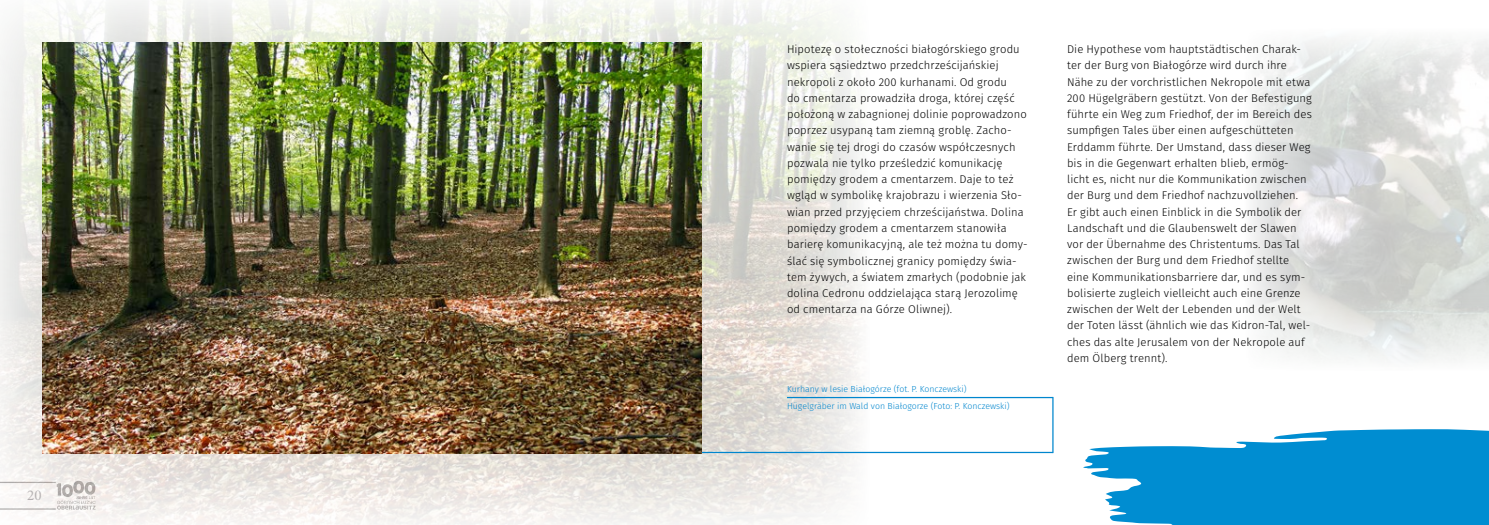
<style>
.page{position:relative;width:1489px;height:525px;background:#fff}
.page>*{position:absolute;margin:0;border:0;box-sizing:border-box;transform-origin:0 0}
.t1{font:15px "Minion Pro";color:#b9b8bb}
.t2{font:300 11.25px/16.2px "Fira Sans";letter-spacing:.005em;color:#000}
.t3{font:300 8.75px/17.1px "Fira Sans";color:#0086ce}
</style>
<div class="page">
<img style="left:1252px;top:39px;width:236px;height:323px">
<img style="left:0;top:0;width:870px;height:524px">
<img style="left:43px;top:43px;width:659px;height:410px">
<hr style="left:702px;top:451px;width:350px;height:2px;background:#0086ce">
<hr style="left:1052px;top:396px;width:1px;height:57px;background:#0086ce">
<hr style="left:787px;top:396px;width:265px;height:2px;background:#0086ce">
<svg style="left:1083px;top:429px;width:405px;height:95px;fill:#008dd1"></svg>
<h1 class="t1" style="left:27px;top:485px;width:16px">20</h1>
<p class="t2" style="left:787px;top:41px;width:242px">Hipotezę o stołeczności białogórskiego grodu wspiera sąsiedztwo przedchrześcijańskiej nekropoli z około 200 kurhanami. Od grodu<br>do cmentarza prowadziła droga, której część położoną w zabagnionej dolinie poprowadzono poprzez usypaną tam ziemną groblę. Zacho&shy;wanie się tej drogi do czasów współczesnych pozwala nie tylko prześledzić komunikację pomiędzy grodem a cmentarzem. Daje to też wgląd w symbolikę krajobrazu i wierzenia Sło&shy;wian przed przyjęciem chrześcijaństwa. Dolina pomiędzy grodem a cmentarzem stanowiła barierę komunikacyjną, ale też można tu domy&shy;ślać się symbolicznej granicy pomiędzy świa&shy;tem żywych, a światem zmarłych (podobnie jak dolina Cedronu oddzielająca starą Jerozolimę od cmentarza na Górze Oliwnej).</p>
<p class="t2" style="left:1067px;top:41px;width:246px">Die Hypothese vom hauptstädtischen Charak&shy;ter der Burg von Białogórze wird durch ihre Nähe zu der vorchristlichen Nekropole mit etwa 200 Hügelgräbern gestützt. Von der Befestigung führte ein Weg zum Friedhof, der im Bereich des sumpfigen Tales über einen aufgeschütteten Erddamm führte. Der Umstand, dass dieser Weg bis in die Gegenwart erhalten blieb, ermög&shy;licht es, nicht nur die Kommunikation zwischen der Burg und dem Friedhof nachzuvollziehen.<br>Er gibt auch einen Einblick in die Symbolik der Landschaft und die Glaubenswelt der Slawen vor der Übernahme des Christentums. Das Tal zwischen der Burg und dem Friedhof stellte eine Kommunikationsbarriere dar, und es sym&shy;bolisierte zugleich vielleicht auch eine Grenze zwischen der Welt der Lebenden und der Welt der Toten lässt (ähnlich wie das Kidron-Tal, wel&shy;ches das alte Jerusalem von der Nekropole auf dem Ölberg trennt).</p>
<p class="t3" style="left:787px;top:380px;width:224px">Kurhany w lesie Białogórze (fot. P. Konczewski)<br>Hügelgräber im Wald von Białogorze (Foto: P. Konczewski)</p>
</div>
